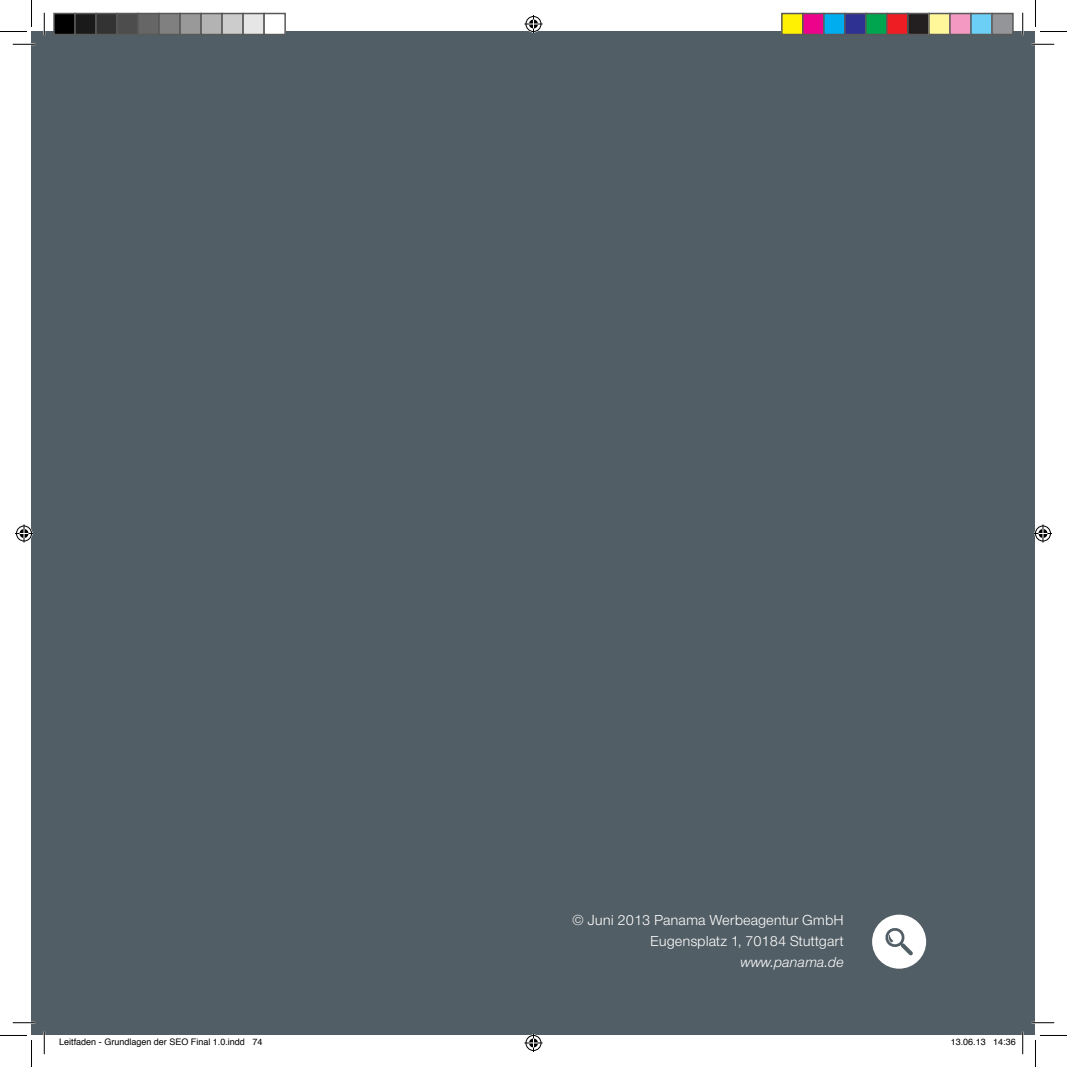
<style>
.page{position:relative;width:1067px;height:1067px;background:#fff}
.page>*{position:absolute;margin:0;border:0;box-sizing:border-box;transform-origin:0 0}
.t1{font:15px/21px "Panama";color:#fff;text-align:right}
.t2{font:italic 15px "Panama";color:#fff}
.t3{font:9px "Helvetica";color:#000}
</style>
<div class="page">
<div style="left:32px;top:32px;width:1003px;height:1003px;background:#525e65"></div>
<svg style="left:872px;top:914px;width:54px;height:54px"></svg>
<hr style="left:13px;top:43px;width:22px;height:2px;background:#fff">
<hr style="left:1031px;top:43px;width:23px;height:2px;background:#fff">
<hr style="left:13px;top:1021px;width:22px;height:2px;background:#fff">
<hr style="left:1031px;top:1021px;width:23px;height:2px;background:#fff">
<hr style="left:43px;top:13px;width:2px;height:22px;background:#fff">
<hr style="left:43px;top:1031px;width:2px;height:23px;background:#fff">
<hr style="left:1021px;top:13px;width:2px;height:22px;background:#fff">
<hr style="left:1021px;top:1031px;width:2px;height:23px;background:#fff">
<svg style="left:13px;top:44px;width:22px;height:1px"></svg>
<svg style="left:1031px;top:44px;width:23px;height:1px"></svg>
<svg style="left:13px;top:1022px;width:22px;height:1px"></svg>
<svg style="left:1031px;top:1022px;width:23px;height:1px"></svg>
<svg style="left:44px;top:13px;width:1px;height:22px"></svg>
<svg style="left:44px;top:1031px;width:1px;height:23px"></svg>
<svg style="left:1022px;top:13px;width:1px;height:22px"></svg>
<svg style="left:1022px;top:1031px;width:1px;height:23px"></svg>
<svg style="left:0;top:0;width:32px;height:32px"></svg>
<svg style="left:0;top:1035px;width:32px;height:31px"></svg>
<svg style="left:1035px;top:0;width:31px;height:32px"></svg>
<svg style="left:1035px;top:1035px;width:31px;height:31px"></svg>
<svg style="left:524px;top:15px;width:18px;height:18px"></svg>
<svg style="left:524px;top:1034px;width:18px;height:17px"></svg>
<svg style="left:15px;top:524px;width:18px;height:18px"></svg>
<svg style="left:1034px;top:524px;width:17px;height:18px"></svg>
<div style="left:54px;top:14px;width:21px;height:21px;background:#000"></div>
<div style="left:53px;top:13px;width:23px;height:22px;border:2px solid #595959"></div>
<div style="left:75px;top:14px;width:21px;height:21px;background:#1a1a1a"></div>
<div style="left:74px;top:13px;width:23px;height:22px;border:2px solid #595959"></div>
<div style="left:96px;top:14px;width:21px;height:21px;background:#333"></div>
<div style="left:95px;top:13px;width:23px;height:22px;border:2px solid #595959"></div>
<div style="left:117px;top:14px;width:21px;height:21px;background:#4d4d4d"></div>
<div style="left:116px;top:13px;width:23px;height:22px;border:2px solid #595959"></div>
<div style="left:138px;top:14px;width:21px;height:21px;background:#666"></div>
<div style="left:137px;top:13px;width:23px;height:22px;border:2px solid #595959"></div>
<div style="left:159px;top:14px;width:21px;height:21px;background:#808080"></div>
<div style="left:158px;top:13px;width:23px;height:22px;border:2px solid #595959"></div>
<div style="left:180px;top:14px;width:21px;height:21px;background:#999"></div>
<div style="left:179px;top:13px;width:23px;height:22px;border:2px solid #595959"></div>
<div style="left:201px;top:14px;width:21px;height:21px;background:#b3b3b3"></div>
<div style="left:200px;top:13px;width:23px;height:22px;border:2px solid #595959"></div>
<div style="left:222px;top:14px;width:21px;height:21px;background:#ccc"></div>
<div style="left:221px;top:13px;width:23px;height:22px;border:2px solid #595959"></div>
<div style="left:243px;top:14px;width:21px;height:21px;background:#e6e6e6"></div>
<div style="left:242px;top:13px;width:23px;height:22px;border:2px solid #595959"></div>
<div style="left:263px;top:13px;width:23px;height:22px;border:2px solid #595959"></div>
<div style="left:781px;top:14px;width:21px;height:21px;background:#fff101"></div>
<div style="left:781px;top:13px;width:22px;height:22px;border:2px solid #595959"></div>
<div style="left:802px;top:14px;width:21px;height:21px;background:#ed028c"></div>
<div style="left:802px;top:13px;width:22px;height:22px;border:2px solid #595959"></div>
<div style="left:823px;top:14px;width:21px;height:21px;background:#00aeef"></div>
<div style="left:823px;top:13px;width:22px;height:22px;border:2px solid #595959"></div>
<div style="left:844px;top:14px;width:21px;height:21px;background:#2e3092"></div>
<div style="left:844px;top:13px;width:22px;height:22px;border:2px solid #595959"></div>
<div style="left:865px;top:14px;width:21px;height:21px;background:#00a54f"></div>
<div style="left:865px;top:13px;width:22px;height:22px;border:2px solid #595959"></div>
<div style="left:886px;top:14px;width:21px;height:21px;background:#ee1d23"></div>
<div style="left:886px;top:13px;width:22px;height:22px;border:2px solid #595959"></div>
<div style="left:907px;top:14px;width:21px;height:21px;background:#231f20"></div>
<div style="left:907px;top:13px;width:22px;height:22px;border:2px solid #595959"></div>
<div style="left:928px;top:14px;width:21px;height:21px;background:#fff79a"></div>
<div style="left:928px;top:13px;width:22px;height:22px;border:2px solid #595959"></div>
<div style="left:949px;top:14px;width:21px;height:21px;background:#f499c2"></div>
<div style="left:949px;top:13px;width:22px;height:22px;border:2px solid #595959"></div>
<div style="left:970px;top:14px;width:21px;height:21px;background:#6bcff6"></div>
<div style="left:970px;top:13px;width:22px;height:22px;border:2px solid #595959"></div>
<div style="left:991px;top:14px;width:21px;height:21px;background:#939598"></div>
<div style="left:991px;top:13px;width:22px;height:22px;border:2px solid #595959"></div>
<p class="t1" style="left:572px;top:909px;width:273px">© Juni 2013 Panama Werbeagentur GmbH<br>Eugensplatz 1, 70184 Stuttgart</p>
<p class="t2" style="left:740px;top:953px;width:105px">www.panama.de</p>
<p class="t3" style="left:59px;top:1035px;width:205px">Leitfaden - Grundlagen der SEO Final 1.0.indd 74</p>
<p class="t3" style="left:950px;top:1035px;width:67px">13.06.13 14:36</p>
</div>
